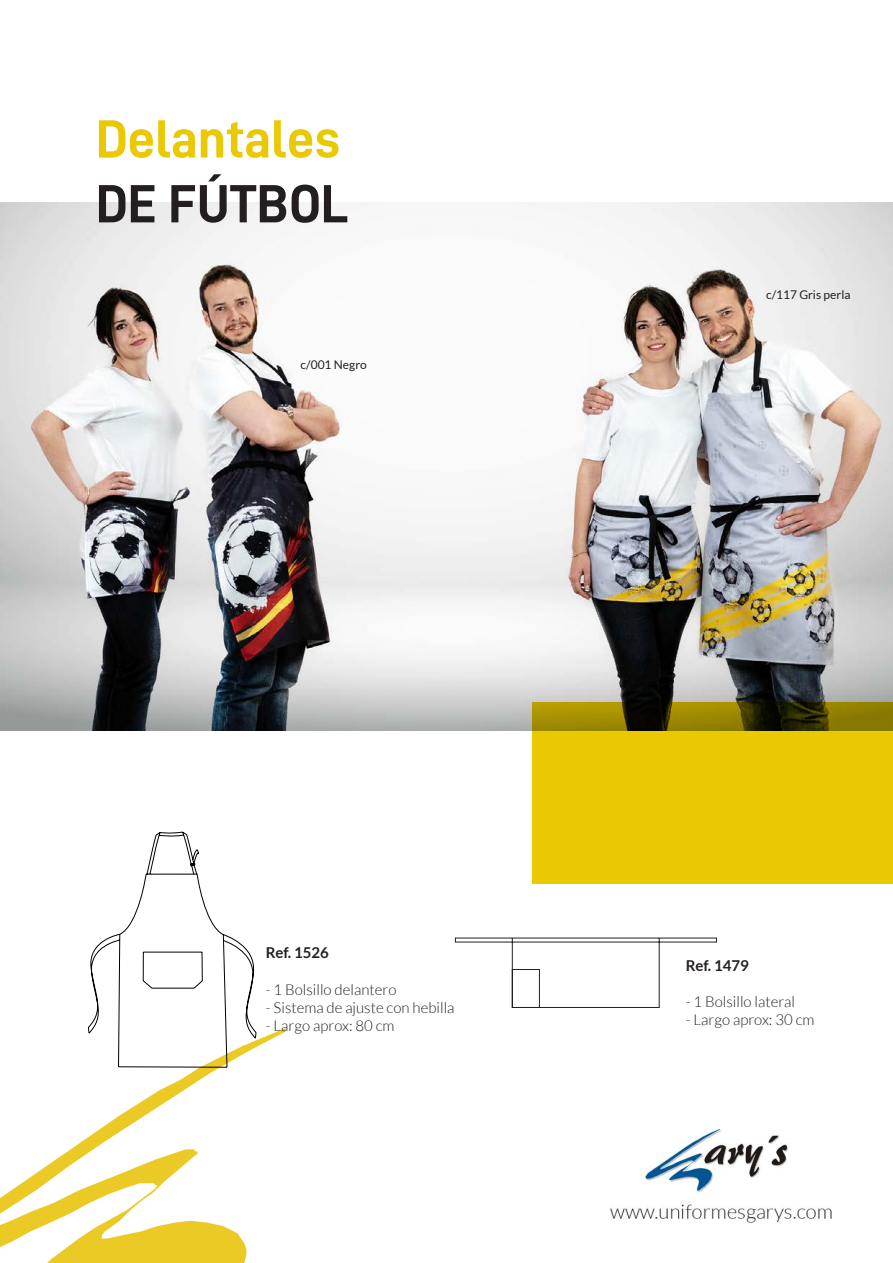
<style>
.page{position:relative;width:893px;height:1263px;background:#fff}
.page>*{position:absolute;margin:0;border:0;box-sizing:border-box;transform-origin:0 0}
.t1{font:54px "D DIN Bold";color:#eac802}
.t2{font:54px "D DIN Bold";color:#231f20}
.t3{font:300 15px "Lato";color:#231f20}
.t4{font:700 15px "Lato";color:#231f20}
.t5{font:12px "Lato";color:#231f20}
</style>
<div class="page">
<img style="left:0;top:203px;width:893px;height:527px">
<svg style="left:88px;top:831px;width:167px;height:197px"></svg>
<svg style="left:455px;top:937px;width:262px;height:71px"></svg>
<svg style="left:532px;top:702px;width:361px;height:182px;background:#d6b701"></svg>
<svg style="left:0;top:1028px;width:286px;height:235px"></svg>
<img style="left:611px;top:1129px;width:221px;height:94px">
<p class="t1" style="left:96px;top:109px;width:246px">Delantales</p>
<p class="t2" style="left:96px;top:174px;width:254px">DE FÚTBOL</p>
<p class="t5" style="left:301px;top:358px;width:68px">c/001 Negro</p>
<p class="t4" style="left:266px;top:944px;width:65px">Ref. 1526</p>
<p class="t3" style="left:266px;top:981px;width:132px">- 1 Bolsillo delantero</p>
<p class="t3" style="left:266px;top:999px;width:190px">- Sistema de ajuste con hebilla</p>
<p class="t3" style="left:266px;top:1017px;width:130px">- Largo aprox: 80 cm</p>
<p class="t5" style="left:766px;top:288px;width:86px">c/117 Gris perla</p>
<p class="t4" style="left:686px;top:957px;width:65px">Ref. 1479</p>
<p class="t3" style="left:686px;top:993px;width:111px">- 1 Bolsillo lateral</p>
<p class="t3" style="left:686px;top:1011px;width:130px">- Largo aprox: 30 cm</p>
</div>
